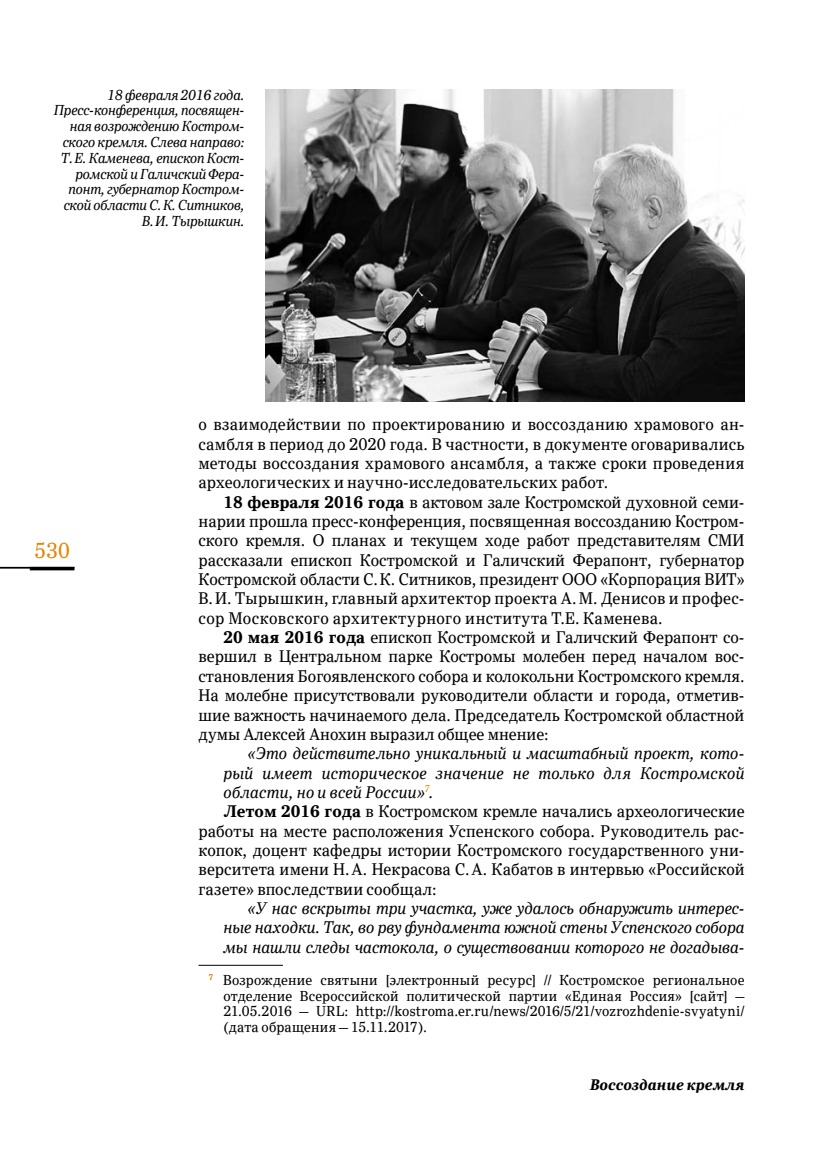
<style>
.page{position:relative;width:819px;height:1166px;background:#fff}
.page>*{position:absolute;margin:0;border:0;box-sizing:border-box;transform-origin:0 0}
.t1{font:21px "Ysobele Text";color:#e58400;scale:.96 1}
.t2{font:16.28px/19.4px "Ysobele Text";letter-spacing:.005em;color:#000;text-align:justify;scale:.96 1}
.t3{font:italic 16.28px/19.4px "Ysobele Text";letter-spacing:.01em;color:#000;text-align:justify;scale:.96 1}
.t4{font:italic 700 14.88px "Ysobele Text";color:#000;scale:.96 1}
.t5{font:14px/15.8px "Ysobele Text";letter-spacing:.01em;color:#000;text-align:justify;scale:.96 1}
.t6{font:italic 14px/15.8px "Ysobele Text";letter-spacing:-.01em;color:#000;text-align:right;scale:.96 1}
.s1{font-weight:700}
</style>
<div class="page">
<hr style="left:0;top:567px;width:74px;height:2px;background:#000">
<hr style="left:30px;top:567px;width:44px;height:3px;background:#000">
<hr style="left:198px;top:965px;width:85px;height:1px;background:#000">
<img style="left:265px;top:89px;width:479px;height:312px">
<p class="t6" style="left:54px;top:87px;width:200px">18 февраля 2016 года.<br>Пресс-конференция, посвящен&shy;ная возрождению Костром&shy;ского кремля. Слева направо:<br>Т.Е. Каменева, епископ Кост&shy;ромской и Галичский Фера&shy;понт, губернатор Костром&shy;ской области С.К. Ситников,<br>В.И. Тырышкин.</p>
<p class="t1" style="left:34px;top:535px;width:38px">530</p>
<p class="t2" style="left:198px;top:414px;width:570px">о взаимодействии по проектированию и воссозданию храмового ан&shy;самбля в период до 2020 года. В частности, в документе оговаривались методы воссоздания храмового ансамбля, а также сроки проведения археологических и научно-исследовательских работ.</p>
<p class="t2" style="left:198px;top:492px;width:570px;text-indent:25px"><span class="s1">18 февраля 2016 года</span> в актовом зале Костромской духовной семи&shy;нарии прошла пресс-конференция, посвященная воссозданию Костром&shy;ского кремля. О планах и текущем ходе работ представителям СМИ рассказали епископ Костромской и Галичский Ферапонт, губернатор Костромской области С.К. Ситников, президент ООО</p>
<p class="t2" style="left:198px;top:569px;width:570px;text-indent:402px">«Корпорация ВИТ» В.И. Тырышкин, главный архитектор проекта А. М. Денисов и профес&shy;сор Московского архитектурного института Т.Е. Каменева.</p>
<p class="t2" style="left:198px;top:627px;width:570px;text-indent:25px"><span class="s1">20 мая 2016 года</span> епископ Костромской и Галичский Ферапонт со&shy;вершил в Центральном парке Костромы молебен перед началом вос&shy;становления Богоявленского собора и колокольни Костромского кремля.<br>На молебне присутствовали руководители области и города, отметив&shy;шие важность начинаемого дела. Председатель Костромской областной думы Алексей Анохин выразил общее мнение:</p>
<p class="t3" style="left:248px;top:743px;width:517px">«Это действительно уникальный и масштабный проект, кото-</p>
<p class="t3" style="left:223px;top:763px;width:544px">рый имеет историческое значение не только для Костромской</p>
<p class="t3" style="left:223px;top:782px;width:220px">области, но и всей России»<sup>7</sup>.</p>
<p class="t2" style="left:223px;top:801px;width:544px"><span class="s1">Летом 2016 года</span> в Костромском кремле начались археологические</p>
<p class="t2" style="left:198px;top:821px;width:570px">работы на месте расположения Успенского собора. Руководитель рас-</p>
<p class="t2" style="left:198px;top:840px;width:570px">копок, доцент кафедры истории Костромского государственного уни-</p>
<p class="t2" style="left:198px;top:859px;width:570px">верситета имени Н. А. Некрасова С. А. Кабатов в интервью «Российской</p>
<p class="t2" style="left:198px;top:879px;width:249px">газете» впоследствии сообщал:</p>
<p class="t3" style="left:223px;top:898px;width:544px;text-indent:25px">«У нас вскрыты три участка, уже удалось обнаружить интерес&shy;ные находки. Так, во рву фундамента южной стены Успенского собора мы нашли следы частокола, о существовании которого не догадыва-</p>
<p class="t5" style="left:223px;top:972px;width:544px;text-indent:-15px"><sup>7</sup> Возрождение святыни [электронный ресурс] // Костромское региональное отделение Всероссийской политической партии «Единая Россия» [сайт] – 21.05.2016 – URL: http://kostroma.er.ru/news/2016/5/21/vozrozhdenie-svyatyni/ (дата обращения – 15.11.2017).</p>
<p class="t4" style="left:590px;top:1074px;width:162px">Воссоздание кремля</p>
</div>
